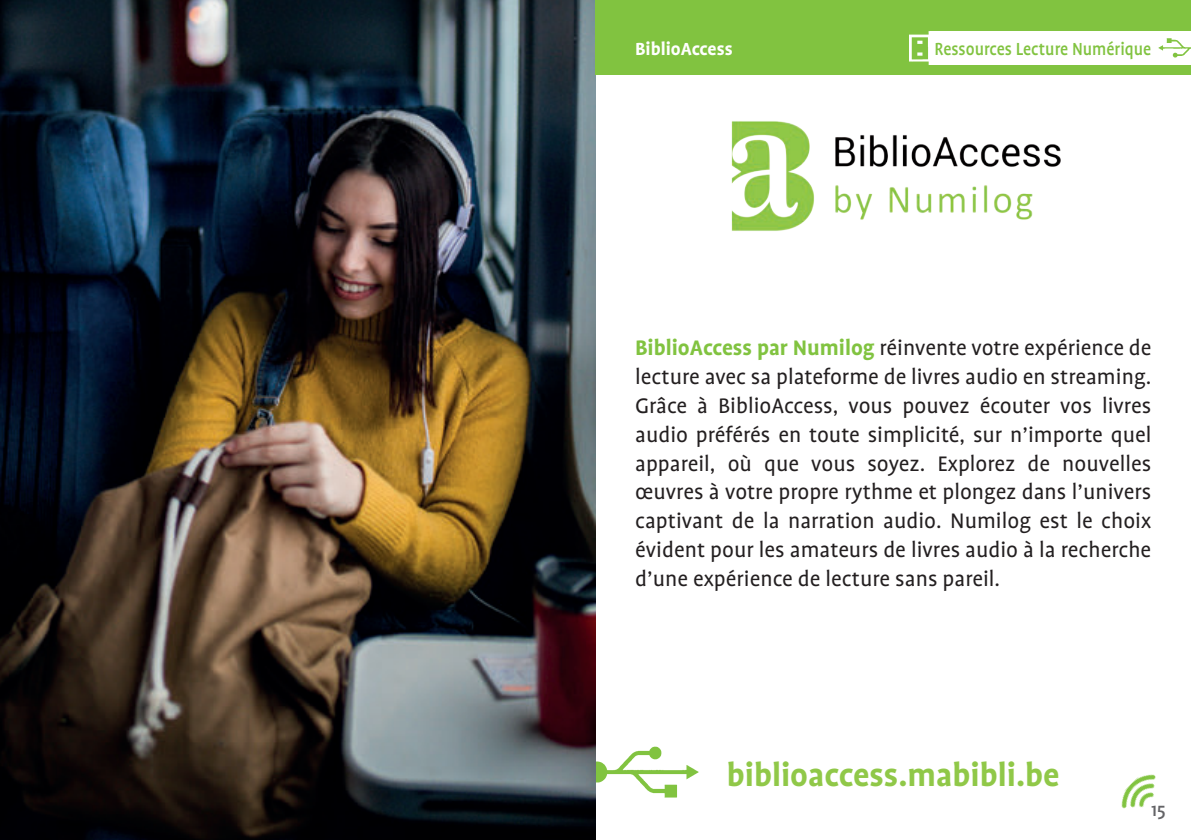
<style>
.page{position:relative;width:1191px;height:840px;background:#fff}
.page>*{position:absolute;margin:0;border:0;box-sizing:border-box;transform-origin:0 0}
.t1{font:700 36px "Profile OT";color:#90c848}
.t2{font:24px/28.8px "Profile OT";color:#231f20;text-align:justify}
.t3{font:500 20px "Profile OT";color:#81c340;scale:.9 1}
.t4{font:700 20px "Profile OT";color:#fff}
.t5{font:500 20px "Profile OT";color:#636366}
.s1{font-weight:700;color:#81c340}
</style>
<div class="page">
<img style="left:0;top:0;width:595px;height:839px">
<img style="left:1121px;top:774px;width:35px;height:35px">
<img style="left:595px;top:743px;width:104px;height:56px">
<div style="left:595px;top:0;width:596px;height:75px;background:#81c340"></div>
<div style="left:909px;top:32px;width:282px;height:32px;background:#fff"></div>
<img style="left:1157px;top:37px;width:34px;height:22px">
<img style="left:731px;top:121px;width:330px;height:110px">
<p class="t4" style="left:635px;top:37px;width:99px">BiblioAccess</p>
<p class="t3" style="left:934px;top:37px;width:242px">Ressources Lecture Numérique</p>
<p class="t2" style="left:635px;top:334px;width:517px"><span class="s1">BiblioAccess par Numilog</span> réinvente votre expérience de lecture avec sa plateforme de livres audio en streaming.<br>Grâce à BiblioAccess, vous pouvez écouter vos livres audio préférés en toute simplicité, sur n’importe quel appareil, où que vous soyez. Explorez de nouvelles œuvres à votre propre rythme et plongez dans l’univers captivant de la narration audio. Numilog est le choix évident pour les amateurs de livres audio à la recherche d’une expérience de lecture sans pareil.</p>
<h1 class="t1" style="left:727px;top:754px;width:334px">biblioaccess.mabibli.be</h1>
<p class="t5" style="left:1151px;top:798px;width:16px">15</p>
</div>
